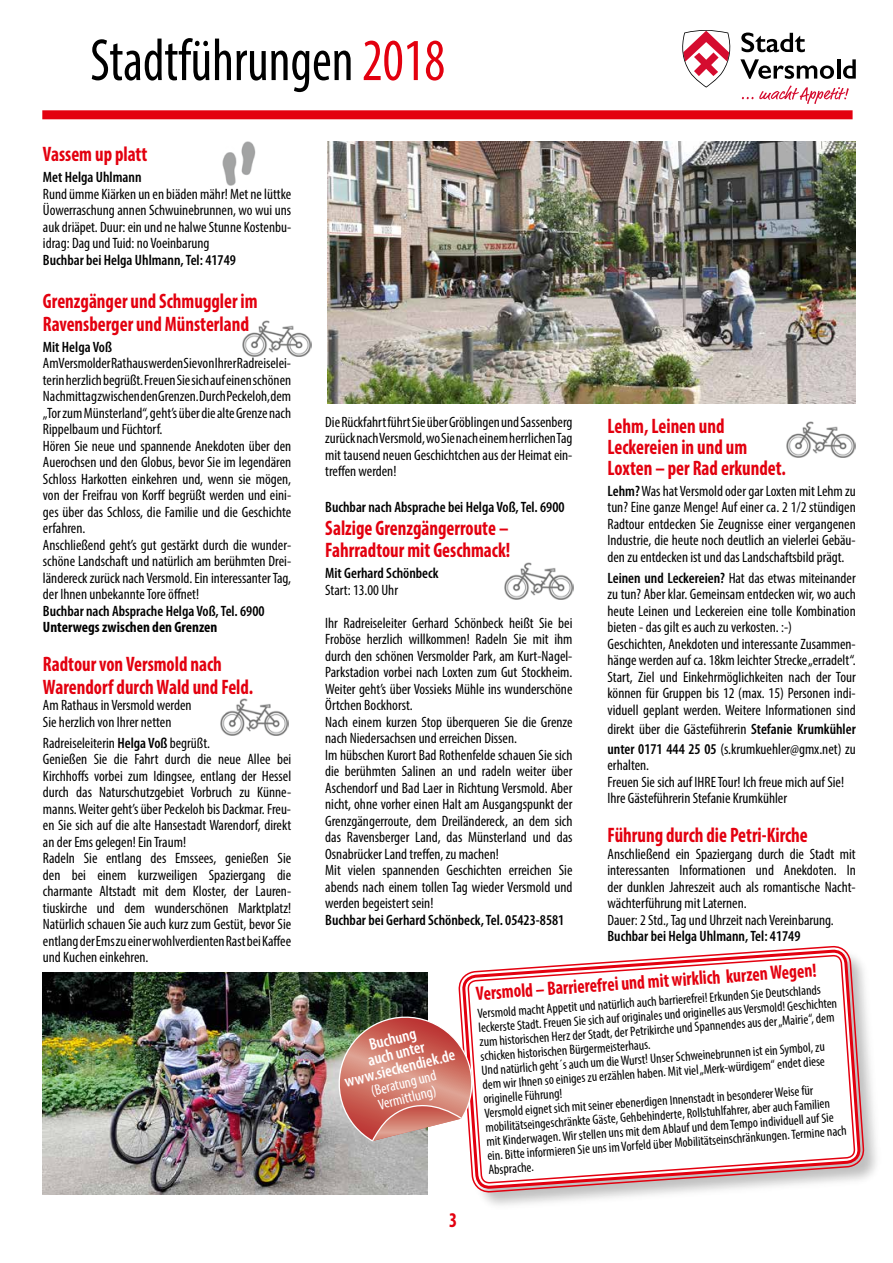
<style>
.page{position:relative;width:893px;height:1263px;background:#fff}
.page>*{position:absolute;margin:0;border:0;box-sizing:border-box;transform-origin:0 0}
.t1{font:condensed 60px "Myriad Pro";color:#000;scale:.9 1}
.t2{font:700 condensed 21px/22.5px "Myriad Pro";color:#e3000f;scale:.9 1}
.t3{font:700 condensed 19.5px "Myriad Pro";color:#e3000f;scale:.9 1}
.t4{font:600 condensed 16.5px/15px "Myriad Pro";color:#fff;text-align:center}
.t5{font:condensed 15px/16.5px "Myriad Pro";color:#000}
.t6{font:600 condensed 15px "Myriad Pro";color:#000}
.t7{font:700 condensed 15px "Myriad Pro";color:#000}
.t8{font:condensed 15px/15px "Myriad Pro";color:#fff}
.t9{font:condensed 13.5px/14.2px "Myriad Pro";color:#000}
.s1{color:#e3000f}
.s2{font-weight:600}
</style>
<div class="page">
<img style="left:242px;top:320px;width:69px;height:37px">
<img style="left:220px;top:699px;width:69px;height:37px">
<img style="left:504px;top:562px;width:69px;height:37px">
<img style="left:787px;top:421px;width:68px;height:37px">
<div style="left:42px;top:110px;width:811px;height:9px;background:#e3000f"></div>
<img style="left:222px;top:141px;width:34px;height:44px">
<img style="left:327px;top:141px;width:529px;height:263px">
<div style="left:461px;top:949px;width:421px;height:262px;background:#000;opacity:.25"></div>
<svg style="left:463px;top:946px;width:397px;height:265px"></svg>
<svg style="left:468px;top:955px;width:387px;height:228px"></svg>
<img style="left:43px;top:973px;width:384px;height:222px">
<svg style="left:331px;top:1009px;width:145px;height:134px;background:#c5867b"></svg>
<svg style="left:742px;top:97px;width:11px;height:2px"></svg>
<svg style="left:759px;top:86px;width:90px;height:18px"></svg>
<svg style="left:682px;top:30px;width:49px;height:58px"></svg>
<svg style="left:741px;top:33px;width:64px;height:19px"></svg>
<svg style="left:740px;top:59px;width:94px;height:20px"></svg>
<hr style="left:837px;top:59px;width:3px;height:20px;background:#000">
<svg style="left:843px;top:59px;width:13px;height:20px"></svg>
<h1 class="t1" style="left:90px;top:24px;width:396px">Stadtführungen <span class="s1">2018</span></h1>
<h2 class="t2" style="left:43px;top:142px;width:118px">Vassem up platt</h2>
<p class="t6" style="left:43px;top:168px;width:100px">Met Helga Uhlmann</p>
<p class="t5" style="left:43px;top:185px;width:250px;text-align:justify">Rund ümme Kiärken un en biäden mähr! Met ne lüttke Üowerraschung annen Schwuinebrunnen, wo wui uns auk driäpet. Duur: ein und ne halwe Stunne Kostenbu&shy;idrag: Dag und Tuid: no Voeinbarung</p>
<p class="t6" style="left:43px;top:250px;width:195px">Buchbar bei Helga Uhlmann, Tel: 41749</p>
<h2 class="t2" style="left:43px;top:289px;width:240px">Grenzgänger und Schmuggler im<br>Ravensberger und Münsterland</h2>
<p class="t6" style="left:43px;top:337px;width:71px">Mit Helga Voß</p>
<p class="t5" style="left:43px;top:355px;width:250px">Am Versmolder Rathaus werden Sie von Ihrer Radreiselei&shy;terin herzlich begrüßt. Freuen Sie sich auf einen schönen Nachmittag zwischen den Grenzen. Durch Peckeloh, dem „Tor zum Münsterland“, geht’s über die alte Grenze nach Rippelbaum und Füchtorf.<br>Hören Sie neue und spannende Anekdoten über den Auerochsen und den Globus, bevor Sie im legendären Schloss Harkotten einkehren und, wenn sie mögen, von der Freifrau von Korff begrüßt werden und eini&shy;ges über das Schloss, die Familie und die Geschichte erfahren.<br>Anschließend geht’s gut gestärkt durch die wunder&shy;schöne Landschaft und natürlich am berühmten Drei&shy;ländereck zurück nach Versmold. Ein interessanter Tag, der Ihnen unbekannte Tore öffnet!</p>
<p class="t6" style="left:43px;top:601px;width:223px">Buchbar nach Absprache Helga Voß, Tel. 6900</p>
<p class="t7" style="left:43px;top:618px;width:176px">Unterwegs zwischen den Grenzen</p>
<h2 class="t2" style="left:43px;top:652px;width:235px">Radtour von Versmold nach<br>Warendorf durch Wald und Feld.</h2>
<p class="t5" style="left:43px;top:697px;width:150px">Am Rathaus in Versmold werden<br>Sie herzlich von Ihrer netten</p>
<p class="t5" style="left:43px;top:734px;width:250px">Radreiseleiterin <span class="s2">Helga Voß</span> begrüßt.<br>Genießen Sie die Fahrt durch die neue Allee bei Kirchhoffs vorbei zum Idingsee, entlang der Hessel durch das Naturschutzgebiet Vorbruch zu Künne&shy;manns. Weiter geht’s über Peckeloh bis Dackmar. Freu&shy;en Sie sich auf die alte Hansestadt Warendorf, direkt an der Ems gelegen! Ein Traum!<br>Radeln Sie entlang des Emssees, genießen Sie den bei einem kurzweiligen Spaziergang die charmante Altstadt mit dem Kloster, der Lauren&shy;tiuskirche und dem wunderschönen Marktplatz!<br>Natürlich schauen Sie auch kurz zum Gestüt, bevor Sie entlang der Ems zu einer wohlverdienten Rast bei Kaffee und Kuchen einkehren.</p>
<p class="t5" style="left:325px;top:413px;width:249px;text-align:justify">Die Rückfahrt führt Sie über Gröblingen und Sassenberg zurück nach Versmold, wo Sie nach einem herrlichen Tag mit tausend neuen Geschichtchen aus der Heimat ein&shy;treffen werden!</p>
<p class="t6" style="left:325px;top:498px;width:241px">Buchbar nach Absprache bei Helga Voß, Tel. 6900</p>
<h2 class="t2" style="left:325px;top:516px;width:207px">Salzige Grenzgängerroute –<br>Fahrradtour mit Geschmack!</h2>
<p class="t6" style="left:325px;top:564px;width:115px">Mit Gerhard Schönbeck</p>
<p class="t5" style="left:325px;top:581px;width:74px">Start: 13.00 Uhr</p>
<p class="t5" style="left:325px;top:614px;width:249px">Ihr Radreiseleiter Gerhard Schönbeck heißt Sie bei Froböse herzlich willkommen! Radeln Sie mit ihm durch den schönen Versmolder Park, am Kurt-Nagel-Parkstadion vorbei nach Loxten zum Gut Stockheim.<br>Weiter geht’s über Vossieks Mühle ins wunderschöne Örtchen Bockhorst.<br>Nach einem kurzen Stop überqueren Sie die Grenze nach Niedersachsen und erreichen Dissen.<br>Im hübschen Kurort Bad Rothenfelde schauen Sie sich die berühmten Salinen an und radeln weiter über Aschendorf und Bad Laer in Richtung Versmold. Aber nicht, ohne vorher einen Halt am Ausgangspunkt der Grenzgängerroute, dem Dreiländereck, an dem sich das Ravensberger Land, das Münsterland und das Osnabrücker Land treffen, zu machen!<br>Mit vielen spannenden Geschichten erreichen Sie abends nach einem tollen Tag wieder Versmold und werden begeistert sein!</p>
<p class="t6" style="left:325px;top:910px;width:241px">Buchbar bei Gerhard Schönbeck, Tel. 05423-8581</p>
<h2 class="t2" style="left:607px;top:415px;width:200px;line-height:21px">Lehm, Leinen und<br>Leckereien in und um<br>Loxten – per Rad erkundet.</h2>
<p class="t5" style="left:607px;top:482px;width:250px;text-align:justify"><span class="s2">Lehm?</span> Was hat Versmold oder gar Loxten mit Lehm zu tun? Eine ganze Menge! Auf einer ca. 2 1/2 stündigen Radtour entdecken Sie Zeugnisse einer vergangenen Industrie, die heute noch deutlich an vielerlei Gebäu&shy;den zu entdecken ist und das Landschaftsbild prägt.</p>
<p class="t5" style="left:607px;top:569px;width:250px"><span class="s2">Leinen und Leckereien?</span> Hat das etwas miteinander zu tun? Aber klar. Gemeinsam entdecken wir, wo auch heute Leinen und Leckereien eine tolle Kombination bieten - das gilt es auch zu verkosten. :-)<br>Geschichten, Anekdoten und interessante Zusammen&shy;hänge werden auf ca. 18km leichter Strecke „erradelt“.<br>Start, Ziel und Einkehrmöglichkeiten nach der Tour können für Gruppen bis 12 (max. 15) Personen indi&shy;viduell geplant werden. Weitere Informationen sind</p>
<p class="t5" style="left:607px;top:719px;width:250px;line-height:19.5px">direkt über die Gästeführerin <span class="s2">Stefanie Krumkühler unter 0171 444 25 05</span> (s.krumkuehler@gmx.net) zu</p>
<p class="t5" style="left:607px;top:757px;width:238px">erhalten.<br>Freuen Sie sich auf IHRE Tour! Ich freue mich auf Sie!<br>Ihre Gästeführerin Stefanie Krumkühler</p>
<h2 class="t2" style="left:607px;top:823px;width:224px">Führung durch die Petri-Kirche</h2>
<p class="t5" style="left:607px;top:845px;width:250px">Anschließend ein Spaziergang durch die Stadt mit interessanten Informationen und Anekdoten. In der dunklen Jahreszeit auch als romantische Nacht&shy;wächterführung mit Laternen.<br>Dauer: 2 Std., Tag und Uhrzeit nach Vereinbarung.</p>
<p class="t6" style="left:607px;top:927px;width:195px">Buchbar bei Helga Uhlmann, Tel: 41749</p>
<p class="t4" style="left:336px;top:1045px;width:115px;rotate:-14deg">Buchung<br>auch unter www.sieckendiek.de</p>
<p class="t8" style="left:369px;top:1084px;width:68px;rotate:-14deg">(Beratung und<br>Vermittlung)</p>
<h2 class="t2" style="left:449px;top:1208px;width:10px">3</h2>
<h3 class="t3" style="left:475px;top:981px;width:381px;rotate:-4deg">Versmold – Barrierefrei und mit wirklich kurzen Wegen!</h3>
<p class="t9" style="left:477px;top:1006px;width:362px;rotate:-4deg">Versmold macht Appetit und natürlich auch barrierefrei! Erkunden Sie Deutschlands leckerste Stadt. Freuen Sie sich auf originales und originelles aus Versmold! Geschichten zum historischen Herz der Stadt, der Petrikirche und Spannendes aus der „Mairie“, dem schicken historischen Bürgermeisterhaus.<br>Und natürlich geht´s auch um die Wurst! Unser Schweinebrunnen ist ein Symbol, zu dem wir Ihnen so einiges zu erzählen haben. Mit viel „Merk-würdigem“ endet diese originelle Führung!<br>Versmold eignet sich mit seiner ebenerdigen Innenstadt in besonderer Weise für mobilitätseingeschränkte Gäste, Gehbehinderte, Rollstuhlfahrer, aber auch Familien mit Kinderwagen. Wir stellen uns mit dem Ablauf und dem Tempo individuell auf Sie ein. Bitte informieren Sie uns im Vorfeld über Mobilitätseinschränkungen. Termine nach Absprache.</p>
</div>
